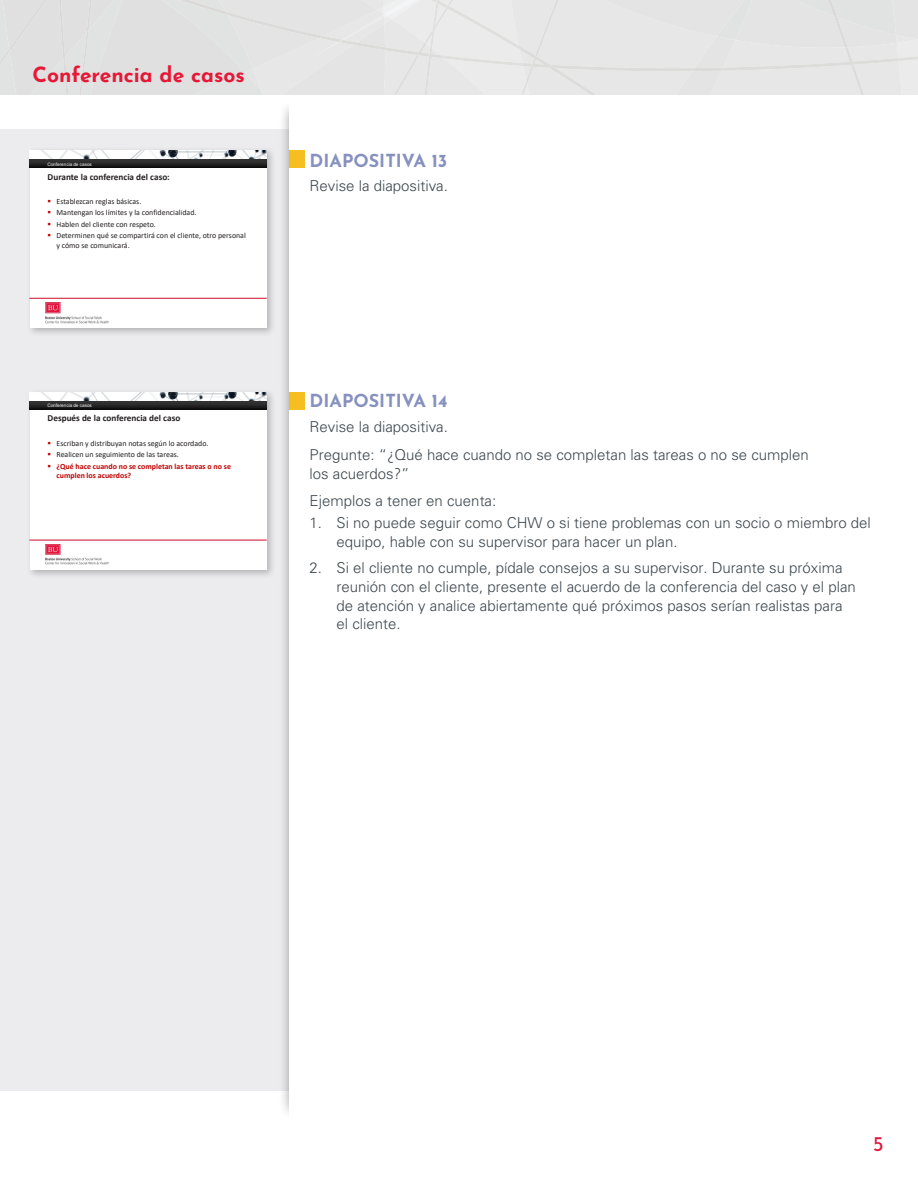
<style>
.page{position:relative;width:918px;height:1188px;background:#fff}
.page>*{position:absolute;margin:0;border:0;box-sizing:border-box;transform-origin:0 0}
.t1{font:700 21px "Josefin Sans";color:#e51836}
.t2{font:21px "Josefin Sans";color:#e4183e}
.Slide_head{font:700 18px "Josefin Sans";color:#8791bf}
.Slide_text{font:300 15px/18.8px "Univers LT Std";color:#3d474e}
.t3{font:700 9.15px "Calibri";color:#231f20}
.t4{font:7.95px/9.4px "Calibri";color:#231f20}
.t5{font:700 7.95px/9.4px "Calibri";color:#c00000}
.t6{font:4.65px "Arial";color:#fff}
.s1{color:#c00000}
</style>
<div class="page">
<div style="left:0;top:130px;width:302px;height:961px;background:#ececee"></div>
<div style="left:290px;top:105px;width:628px;height:997px;background:#fff"></div>
<div style="left:0;top:0;width:918px;height:94px;background:#e4e4e4"></div>
<div style="left:27px;top:147px;width:249px;height:191px;background:#231f20;opacity:.29"></div>
<div style="left:30px;top:150px;width:236px;height:178px;background:#fff"></div>
<svg style="left:30px;top:159px;width:236px;height:9px;background:#232323"></svg>
<img style="left:45px;top:302px;width:64px;height:21px">
<hr style="left:30px;top:298px;width:236px;height:1px;background:#cf0a2c">
<img style="left:41px;top:150px;width:225px;height:9px">
<div style="left:289px;top:150px;width:16px;height:18px;background:#f7be22"></div>
<div style="left:27px;top:389px;width:249px;height:191px;background:#231f20;opacity:.29"></div>
<div style="left:30px;top:392px;width:236px;height:178px;background:#fff"></div>
<svg style="left:30px;top:400px;width:236px;height:10px;background:#363637"></svg>
<img style="left:45px;top:544px;width:64px;height:21px">
<hr style="left:30px;top:540px;width:236px;height:1px;background:#cf0a2c">
<img style="left:41px;top:392px;width:225px;height:8px">
<div style="left:289px;top:392px;width:16px;height:18px;background:#f7be22"></div>
<h1 class="t1" style="left:32px;top:56px;width:214px">Conferencia de casos</h1>
<p class="t6" style="left:47px;top:161px;width:46px">Conferencia de casos</p>
<p class="t3" style="left:48px;top:170px;width:124px">Durante la conferencia del caso:</p>
<p class="t4" style="left:48px;top:196px;width:95px"><span class="s1">▪</span> Establezcan reglas básicas.</p>
<p class="t4" style="left:48px;top:208px;width:150px"><span class="s1">▪</span> Mantengan los límites y la confidencialidad.</p>
<p class="t4" style="left:48px;top:219px;width:110px"><span class="s1">▪</span> Hablen del cliente con respeto.</p>
<p class="t4" style="left:57px;top:231px;width:191px;text-indent:-9px"><span class="s1">▪</span> Determinen qué se compartirá con el cliente, otro personal y cómo se comunicará.</p>
<p class="Slide_head" style="left:310px;top:144px;width:139px">DIAPOSITIVA 13</p>
<p class="Slide_text" style="left:310px;top:177px;width:140px">Revise la diapositiva.</p>
<p class="t6" style="left:47px;top:403px;width:46px">Conferencia de casos</p>
<p class="Slide_head" style="left:310px;top:385px;width:140px">DIAPOSITIVA 14</p>
<p class="Slide_text" style="left:310px;top:417px;width:140px">Revise la diapositiva.</p>
<p class="Slide_text" style="left:310px;top:445px;width:501px">Pregunte: “¿Qué hace cuando no se completan las tareas o no se cumplen los acuerdos?”</p>
<p class="Slide_text" style="left:310px;top:492px;width:188px">Ejemplos a tener en cuenta:</p>
<p class="Slide_text" style="left:337px;top:513px;width:536px;text-indent:-27px">1. Si no puede seguir como CHW o si tiene problemas con un socio o miembro del equipo, hable con su supervisor para hacer un plan.</p>
<p class="Slide_text" style="left:337px;top:558px;width:521px;text-indent:-27px">2. Si el cliente no cumple, pídale consejos a su supervisor. Durante su próxima reunión con el cliente, presente el acuerdo de la conferencia del caso y el plan de atención y analice abiertamente qué próximos pasos serían realistas para el cliente.</p>
<p class="t3" style="left:48px;top:412px;width:134px">Después de la conferencia del caso</p>
<p class="t4" style="left:48px;top:438px;width:162px"><span class="s1">▪</span> Escriban y distribuyan notas según lo acordado.</p>
<p class="t4" style="left:48px;top:450px;width:133px"><span class="s1">▪</span> Realicen un seguimiento de las tareas.</p>
<p class="t5" style="left:57px;top:461px;width:176px;text-indent:-9px">▪ ¿Qué hace cuando no se completan las tareas o no se cumplen los acuerdos?</p>
<h1 class="t2" style="left:873px;top:1126px;width:12px">5</h1>
</div>
